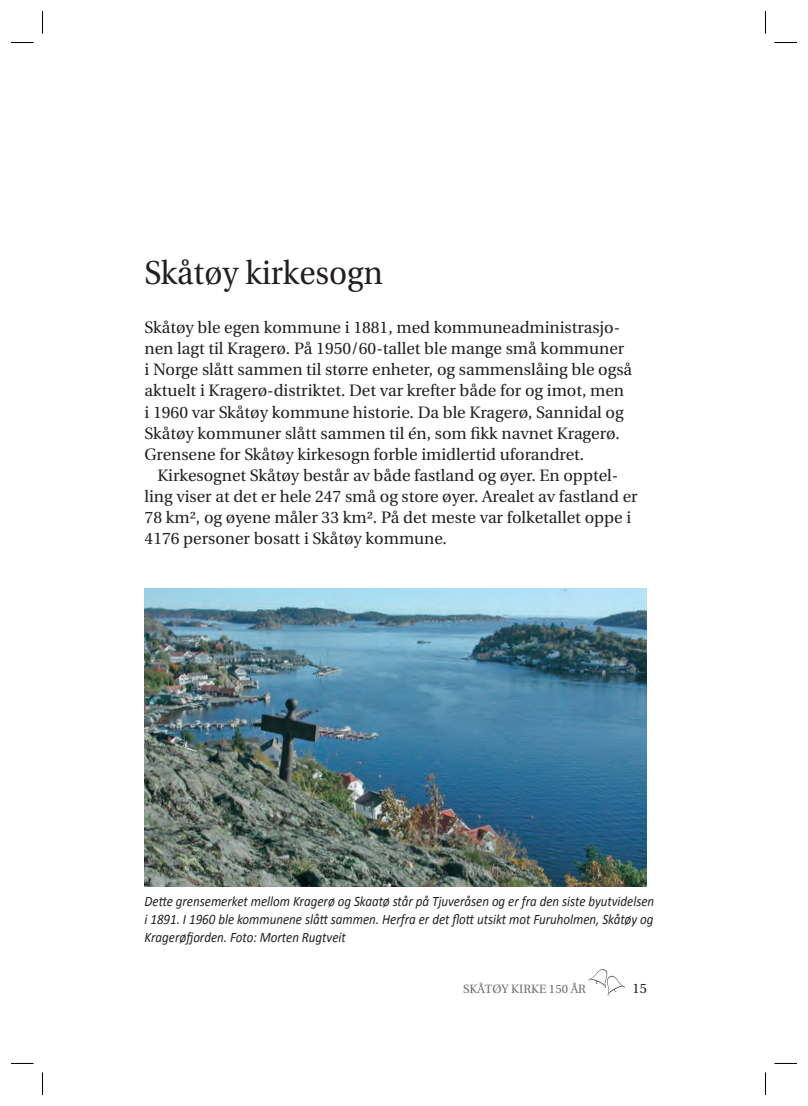
<style>
.page{position:relative;width:808px;height:1106px;background:#fff}
.page>*{position:absolute;margin:0;border:0;box-sizing:border-box;transform-origin:0 0}
.t1{font:33px "Utopia";color:#231f20;scale:.95 1}
.t2{font:16.5px/21px "Utopia";color:#231f20}
.t3{font:italic 14.4px/18px "Calibri";color:#231f20;text-align:justify;scale:.9 1}
.t4{font:13.5px "Utopia";color:#231f20}
.t5{font:12px "Utopia";color:#6c6d70}
</style>
<div class="page">
<svg style="left:588px;top:969px;width:37px;height:27px"></svg>
<img style="left:145px;top:588px;width:501px;height:298px">
<svg style="left:11px;top:42px;width:23px;height:1px"></svg>
<svg style="left:774px;top:42px;width:23px;height:1px"></svg>
<svg style="left:11px;top:1063px;width:23px;height:1px"></svg>
<svg style="left:774px;top:1063px;width:23px;height:1px"></svg>
<svg style="left:42px;top:11px;width:1px;height:23px"></svg>
<svg style="left:42px;top:1072px;width:1px;height:22px"></svg>
<svg style="left:765px;top:11px;width:1px;height:23px"></svg>
<svg style="left:765px;top:1072px;width:1px;height:22px"></svg>
<h1 class="t1" style="left:145px;top:254px;width:252px">Skåtøy kirkesogn</h1>
<p class="t2" style="left:145px;top:318px;width:489px">Skåtøy ble egen kommune i 1881, med kommuneadministrasjo&shy;nen lagt til Kragerø. På 1950/60-tallet ble mange små kommuner i Norge slått sammen til større enheter, og sammenslåing ble også aktuelt i Kragerø-distriktet. Det var krefter både for og imot, men i 1960 var Skåtøy kommune historie. Da ble Kragerø, Sannidal og Skåtøy kommuner slått sammen til én, som fikk navnet Kragerø.<br>Grensene for Skåtøy kirkesogn forble imidlertid uforandret.</p>
<p class="t2" style="left:145px;top:465px;width:494px;text-indent:13px">Kirkesognet Skåtøy består av både fastland og øyer. En opptel&shy;ling viser at det er hele 247 små og store øyer. Arealet av fastland er 78 km², og øyene måler 33 km². På det meste var folketallet oppe i 4176 personer bosatt i Skåtøy kommune.</p>
<p class="t3" style="left:145px;top:891px;width:568px">Dette grensemerket mellom Kragerø og Skaatø står på Tjuveråsen og er fra den siste byutvidelsen i 1891. I 1960 ble kommunene slått sammen. Herfra er det flott utsikt mot Furuholmen, Skåtøy og Kragerøfjorden. Foto: Morten Rugtveit</p>
<p class="t5" style="left:463px;top:981px;width:124px">SKÅTØY KIRKE 150 ÅR</p>
<p class="t4" style="left:632px;top:980px;width:16px">15</p>
</div>
